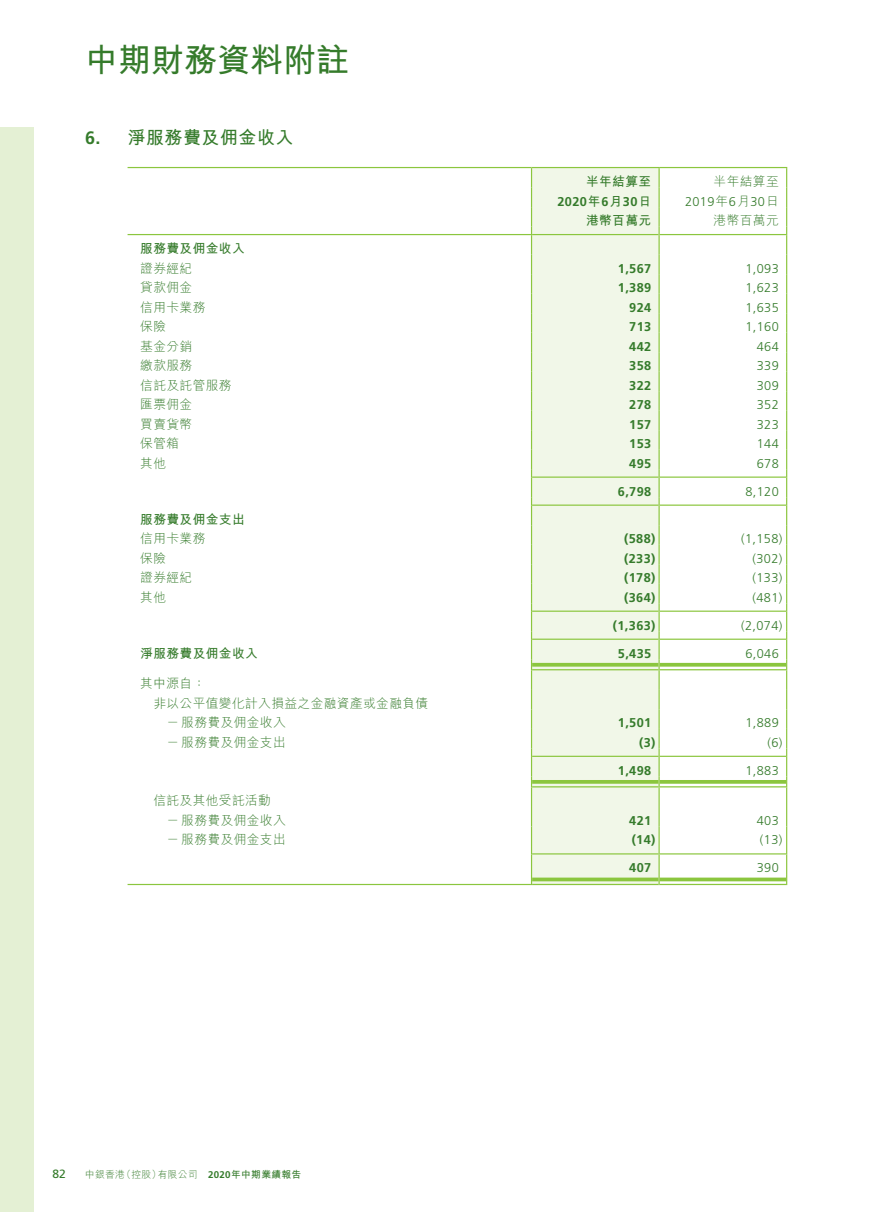
<style>
.page{position:relative;width:893px;height:1212px;background:#fff}
.page>*{position:absolute;margin:0;border:0;box-sizing:border-box;transform-origin:0 0}
.t1{font:700 33px "M Hei HK";color:#357b2b}
.t2{font:700 18px "M Hei HK";letter-spacing:.03em;color:#357b2b}
.t3{font:300 12.75px/19.5px "M Hei HK";letter-spacing:.03em;color:#357b2b}
.t4{font:300 12.75px "Frutiger LT Std";letter-spacing:.03em;color:#357b2b}
.t5{font:700 12.75px "Frutiger LT Std";letter-spacing:.03em;color:#357b2b}
.t6{font:700 12.75px "M Hei HK";letter-spacing:.03em;color:#357b2b}
.t7{font:12px "Frutiger LT Std";color:#357b2b}
.t8{font:300 9.75px "M Hei HK";letter-spacing:.03em;color:#357b2b}
.s1{font-family:"Frutiger LT Std"}
.s2{font-family:"M Hei HK"}
.s3{font-family:"Frutiger LT Std";font-weight:700}
.s4{font-weight:700}
</style>
<div class="page">
<div style="left:0;top:128px;width:34px;height:1084px;background:#e4f0d4"></div>
<svg style="left:532px;top:168px;width:126px;height:716px;background:#eef5e3"></svg>
<hr style="left:128px;top:167px;width:403px;height:1px;background:#8bc63e">
<hr style="left:531px;top:167px;width:128px;height:1px;background:#8bc63e">
<hr style="left:659px;top:167px;width:128px;height:1px;background:#8bc63e">
<svg style="left:786px;top:168px;width:1px;height:717px"></svg>
<svg style="left:531px;top:168px;width:1px;height:717px"></svg>
<hr style="left:658px;top:168px;width:2px;height:20px;background:#8bc63e">
<svg style="left:658px;top:188px;width:2px;height:19px"></svg>
<hr style="left:658px;top:207px;width:2px;height:20px;background:#8bc63e">
<svg style="left:658px;top:227px;width:2px;height:8px"></svg>
<hr style="left:658px;top:235px;width:2px;height:20px;background:#8bc63e">
<svg style="left:658px;top:255px;width:2px;height:19px"></svg>
<hr style="left:658px;top:274px;width:2px;height:20px;background:#8bc63e">
<svg style="left:658px;top:294px;width:2px;height:19px"></svg>
<hr style="left:658px;top:313px;width:2px;height:20px;background:#8bc63e">
<svg style="left:658px;top:333px;width:2px;height:19px"></svg>
<hr style="left:658px;top:352px;width:2px;height:20px;background:#8bc63e">
<svg style="left:658px;top:372px;width:2px;height:19px"></svg>
<hr style="left:658px;top:391px;width:2px;height:20px;background:#8bc63e">
<svg style="left:658px;top:411px;width:2px;height:19px"></svg>
<hr style="left:658px;top:430px;width:2px;height:20px;background:#8bc63e">
<svg style="left:658px;top:450px;width:2px;height:75px"></svg>
<hr style="left:658px;top:525px;width:2px;height:20px;background:#8bc63e">
<svg style="left:658px;top:545px;width:2px;height:19px"></svg>
<hr style="left:658px;top:564px;width:2px;height:20px;background:#8bc63e">
<svg style="left:658px;top:584px;width:2px;height:86px"></svg>
<hr style="left:658px;top:670px;width:2px;height:20px;background:#8bc63e">
<svg style="left:658px;top:690px;width:2px;height:19px"></svg>
<hr style="left:658px;top:709px;width:2px;height:20px;background:#8bc63e">
<svg style="left:658px;top:729px;width:2px;height:58px"></svg>
<hr style="left:658px;top:787px;width:2px;height:20px;background:#8bc63e">
<svg style="left:658px;top:807px;width:2px;height:19px"></svg>
<hr style="left:658px;top:826px;width:2px;height:20px;background:#8bc63e">
<svg style="left:658px;top:846px;width:2px;height:8px"></svg>
<hr style="left:658px;top:854px;width:2px;height:20px;background:#8bc63e">
<svg style="left:658px;top:874px;width:2px;height:11px"></svg>
<hr style="left:128px;top:234px;width:403px;height:1px;background:#8bc63e">
<hr style="left:532px;top:234px;width:126px;height:1px;background:#8bc63e">
<hr style="left:660px;top:234px;width:126px;height:1px;background:#8bc63e">
<hr style="left:532px;top:476px;width:126px;height:2px;background:#8bc63e">
<hr style="left:660px;top:476px;width:126px;height:2px;background:#8bc63e">
<hr style="left:532px;top:504px;width:126px;height:2px;background:#8bc63e">
<hr style="left:660px;top:504px;width:126px;height:2px;background:#8bc63e">
<hr style="left:532px;top:610px;width:126px;height:2px;background:#8bc63e">
<hr style="left:660px;top:610px;width:126px;height:2px;background:#8bc63e">
<hr style="left:532px;top:639px;width:126px;height:1px;background:#8bc63e">
<hr style="left:660px;top:639px;width:126px;height:1px;background:#8bc63e">
<svg style="left:532px;top:663px;width:126px;height:4px"></svg>
<hr style="left:532px;top:669px;width:126px;height:1px;background:#8bc63e">
<svg style="left:660px;top:663px;width:126px;height:4px"></svg>
<hr style="left:660px;top:669px;width:126px;height:1px;background:#8bc63e">
<hr style="left:532px;top:756px;width:126px;height:1px;background:#8bc63e">
<hr style="left:660px;top:756px;width:126px;height:1px;background:#8bc63e">
<svg style="left:532px;top:780px;width:126px;height:4px"></svg>
<hr style="left:532px;top:786px;width:126px;height:1px;background:#8bc63e">
<svg style="left:660px;top:780px;width:126px;height:4px"></svg>
<hr style="left:660px;top:786px;width:126px;height:1px;background:#8bc63e">
<hr style="left:532px;top:853px;width:126px;height:1px;background:#8bc63e">
<hr style="left:660px;top:853px;width:126px;height:1px;background:#8bc63e">
<hr style="left:128px;top:884px;width:403px;height:1px;background:#8bc63e">
<svg style="left:532px;top:877px;width:126px;height:4px"></svg>
<hr style="left:532px;top:884px;width:126px;height:1px;background:#8bc63e">
<svg style="left:660px;top:877px;width:126px;height:4px"></svg>
<hr style="left:660px;top:884px;width:126px;height:1px;background:#8bc63e">
<h1 class="t1" style="left:85px;top:36px;width:265px">中期財務資料附註</h1>
<h2 class="t2" style="left:85px;top:124px;width:210px"><span class="s1">6.</span> 淨服務費及佣金收入</h2>
<p class="t6" style="left:586px;top:172px;width:67px">半年結算至</p>
<p class="t3" style="left:714px;top:171px;width:67px">半年結算至</p>
<p class="t5" style="left:557px;top:194px;width:95px">2020<span class="s2">年</span>6<span class="s2">月</span>30<span class="s2">日</span></p>
<p class="t4" style="left:685px;top:194px;width:95px">2019<span class="s2">年</span>6<span class="s2">月</span>30<span class="s2">日</span></p>
<p class="t6" style="left:586px;top:211px;width:67px">港幣百萬元</p>
<p class="t3" style="left:714px;top:210px;width:67px">港幣百萬元</p>
<p class="t6" style="left:140px;top:239px;width:106px">服務費及佣金收入</p>
<p class="t3" style="left:140px;top:258px;width:54px">證券經紀</p>
<p class="t5" style="left:618px;top:261px;width:35px">1,567</p>
<p class="t4" style="left:745px;top:261px;width:35px">1,093</p>
<p class="t3" style="left:140px;top:277px;width:54px">貸款佣金</p>
<p class="t5" style="left:618px;top:280px;width:35px">1,389</p>
<p class="t4" style="left:745px;top:280px;width:35px">1,623</p>
<p class="t3" style="left:140px;top:297px;width:67px">信用卡業務</p>
<p class="t5" style="left:629px;top:300px;width:23px">924</p>
<p class="t4" style="left:745px;top:300px;width:35px">1,635</p>
<p class="t3" style="left:140px;top:316px;width:27px">保險</p>
<p class="t5" style="left:629px;top:319px;width:23px">713</p>
<p class="t4" style="left:745px;top:319px;width:35px">1,160</p>
<p class="t3" style="left:140px;top:336px;width:54px">基金分銷</p>
<p class="t5" style="left:629px;top:339px;width:23px">442</p>
<p class="t4" style="left:757px;top:339px;width:23px">464</p>
<p class="t3" style="left:140px;top:355px;width:54px">繳款服務</p>
<p class="t5" style="left:629px;top:358px;width:23px">358</p>
<p class="t4" style="left:757px;top:358px;width:23px">339</p>
<p class="t3" style="left:140px;top:375px;width:93px">信託及託管服務</p>
<p class="t5" style="left:629px;top:378px;width:23px">322</p>
<p class="t4" style="left:757px;top:378px;width:23px">309</p>
<p class="t3" style="left:140px;top:394px;width:54px">匯票佣金</p>
<p class="t5" style="left:629px;top:397px;width:23px">278</p>
<p class="t4" style="left:757px;top:397px;width:23px">352</p>
<p class="t3" style="left:140px;top:414px;width:54px">買賣貨幣</p>
<p class="t5" style="left:629px;top:417px;width:23px">157</p>
<p class="t4" style="left:757px;top:417px;width:23px">323</p>
<p class="t3" style="left:140px;top:433px;width:40px">保管箱</p>
<p class="t5" style="left:629px;top:436px;width:23px">153</p>
<p class="t4" style="left:757px;top:436px;width:23px">144</p>
<p class="t3" style="left:140px;top:453px;width:27px">其他</p>
<p class="t5" style="left:629px;top:456px;width:23px">495</p>
<p class="t4" style="left:757px;top:456px;width:23px">678</p>
<p class="t5" style="left:618px;top:484px;width:35px">6,798</p>
<p class="t4" style="left:745px;top:484px;width:35px">8,120</p>
<p class="t6" style="left:140px;top:510px;width:106px">服務費及佣金支出</p>
<p class="t3" style="left:140px;top:528px;width:67px">信用卡業務</p>
<p class="t5" style="left:624px;top:531px;width:33px">(588)</p>
<p class="t4" style="left:741px;top:531px;width:43px">(1,158)</p>
<p class="t3" style="left:140px;top:548px;width:27px">保險</p>
<p class="t5" style="left:624px;top:551px;width:33px">(233)</p>
<p class="t4" style="left:752px;top:551px;width:31px">(302)</p>
<p class="t3" style="left:140px;top:567px;width:54px">證券經紀</p>
<p class="t5" style="left:624px;top:570px;width:33px">(178)</p>
<p class="t4" style="left:752px;top:570px;width:31px">(133)</p>
<p class="t3" style="left:140px;top:587px;width:27px">其他</p>
<p class="t5" style="left:624px;top:590px;width:33px">(364)</p>
<p class="t4" style="left:752px;top:590px;width:31px">(481)</p>
<p class="t5" style="left:613px;top:618px;width:44px">(1,363)</p>
<p class="t4" style="left:741px;top:618px;width:43px">(2,074)</p>
<p class="t6" style="left:140px;top:644px;width:119px">淨服務費及佣金收入</p>
<p class="t5" style="left:618px;top:646px;width:35px">5,435</p>
<p class="t4" style="left:745px;top:646px;width:35px">6,046</p>
<p class="t3" style="left:140px;top:674px;width:67px">其中源自：</p>
<p class="t3" style="left:153px;top:693px;width:276px">非以公平值變化計入損益之金融資產或金融負債</p>
<p class="t3" style="left:167px;top:713px;width:121px">－服務費及佣金收入</p>
<p class="t5" style="left:618px;top:715px;width:35px">1,501</p>
<p class="t4" style="left:745px;top:716px;width:35px">1,889</p>
<p class="t3" style="left:167px;top:732px;width:121px">－服務費及佣金支出</p>
<p class="t5" style="left:639px;top:735px;width:18px">(3)</p>
<p class="t4" style="left:767px;top:735px;width:16px">(6)</p>
<p class="t5" style="left:618px;top:763px;width:35px">1,498</p>
<p class="t4" style="left:745px;top:763px;width:35px">1,883</p>
<p class="t3" style="left:167px;top:791px;width:121px;text-indent:-13px">信託及其他受託活動－服務費及佣金收入</p>
<p class="t5" style="left:629px;top:813px;width:23px">421</p>
<p class="t4" style="left:757px;top:813px;width:23px">403</p>
<p class="t3" style="left:167px;top:830px;width:121px">－服務費及佣金支出</p>
<p class="t5" style="left:632px;top:832px;width:25px">(14)</p>
<p class="t4" style="left:760px;top:833px;width:24px">(13)</p>
<p class="t5" style="left:629px;top:860px;width:23px">407</p>
<p class="t4" style="left:757px;top:861px;width:23px">390</p>
<p class="t7" style="left:52px;top:1167px;width:15px">82</p>
<p class="t8" style="left:85px;top:1169px;width:218px">中銀香港（控股）有限公司 <span class="s3">2020</span><span class="s4">年中期業績報告</span></p>
</div>
